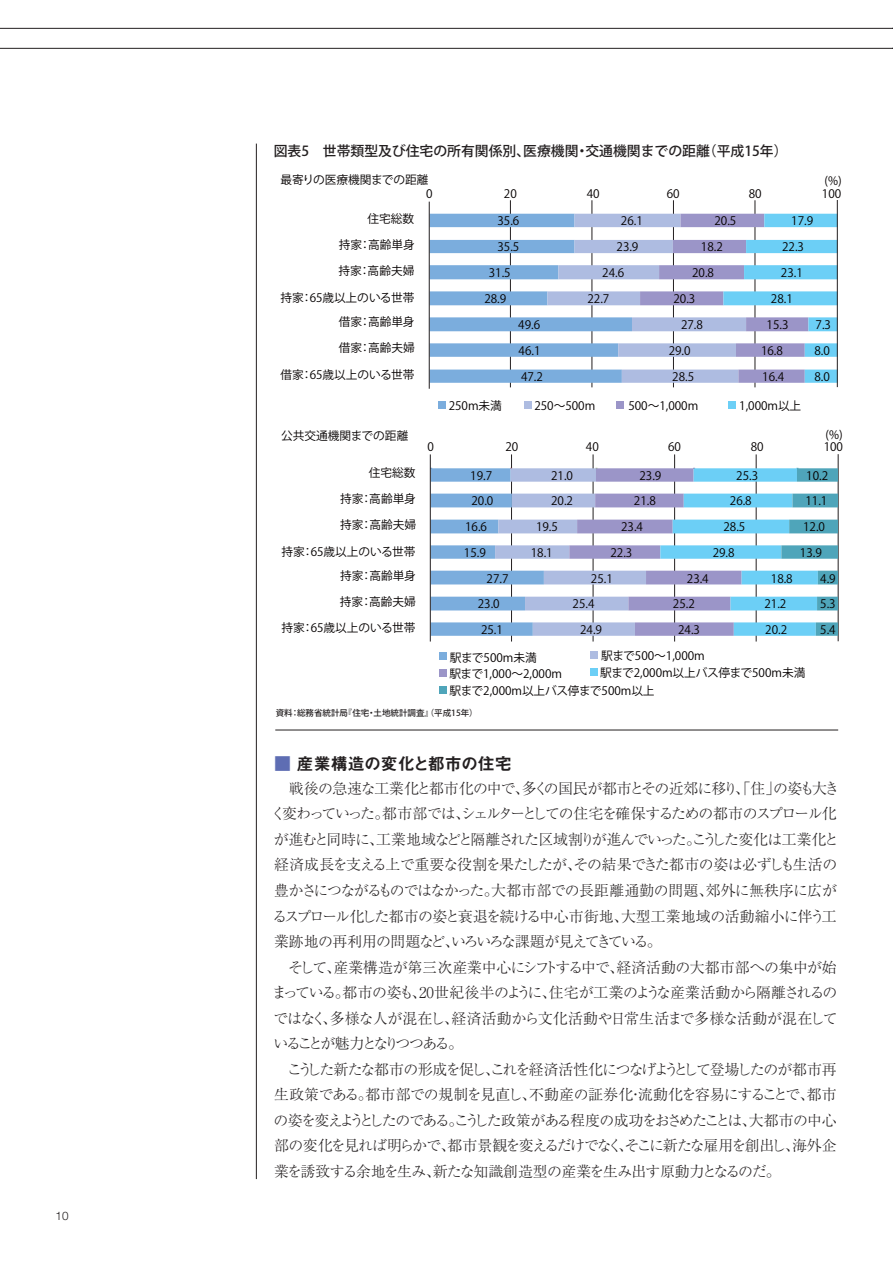
<style>
.page{position:relative;width:893px;height:1263px;background:#fff}
.page>*{position:absolute;margin:0;border:0;box-sizing:border-box;transform-origin:0 0}
.t1{font:16.95px "Midashi Go Pro MB31 90 pv RKSJ H";letter-spacing:-.015em;color:#231f20}
.t2{font:14.85px/25.5px "Ryumin Pro Light 90 pv RKSJ H";letter-spacing:-.065em;color:#231f20}
.t3{font:13.8px "Koz Go Pro Medium 90 pv RKSJ H";color:#231f20}
.t4{font:11.7px/25.3px "Koz Go Pro Regular 90 pv RKSJ H";color:#050100}
.t5{font:300 11.7px "Helvetica Neue";color:#231f20}
.t6{font:8.55px "Koz Go Pro Medium 90 pv RKSJ H";color:#231f20}
.s1{color:#5e6db3}
</style>
<div class="page">
<hr style="left:0;top:48px;width:893px;height:1px;background:#231f20">
<hr style="left:0;top:28px;width:893px;height:1px;background:#231f20">
<hr style="left:592px;top:200px;width:1px;height:187px;background:#231f20">
<hr style="left:673px;top:200px;width:1px;height:187px;background:#231f20">
<hr style="left:755px;top:200px;width:1px;height:187px;background:#231f20">
<hr style="left:510px;top:200px;width:1px;height:187px;background:#231f20">
<div style="left:438px;top:402px;width:7px;height:7px;background:#7baddd"></div>
<div style="left:524px;top:402px;width:7px;height:7px;background:#aebce1"></div>
<div style="left:616px;top:402px;width:8px;height:7px;background:#9b95c8"></div>
<div style="left:728px;top:402px;width:7px;height:7px;background:#6ccff6"></div>
<svg style="left:430px;top:214px;width:407px;height:169px"></svg>
<hr style="left:837px;top:200px;width:1px;height:187px;background:#231f20">
<hr style="left:429px;top:202px;width:1px;height:187px;background:#231f20">
<hr style="left:593px;top:454px;width:1px;height:187px;background:#231f20">
<hr style="left:674px;top:454px;width:1px;height:187px;background:#231f20">
<hr style="left:756px;top:454px;width:1px;height:187px;background:#231f20">
<hr style="left:838px;top:454px;width:1px;height:187px;background:#231f20">
<hr style="left:511px;top:454px;width:1px;height:187px;background:#231f20">
<div style="left:439px;top:652px;width:7px;height:8px;background:#7baddd"></div>
<div style="left:590px;top:651px;width:7px;height:8px;background:#aebce1"></div>
<div style="left:439px;top:670px;width:7px;height:7px;background:#9b95c8"></div>
<div style="left:439px;top:686px;width:7px;height:7px;background:#4fa5ba"></div>
<div style="left:590px;top:669px;width:7px;height:7px;background:#6ccff6"></div>
<svg style="left:431px;top:468px;width:407px;height:168px"></svg>
<hr style="left:430px;top:454px;width:1px;height:187px;background:#231f20">
<hr style="left:256px;top:144px;width:1px;height:1035px;background:#231f20">
<hr style="left:275px;top:730px;width:563px;height:1px;background:#231f20">
<p class="t5" style="left:56px;top:1212px;width:15px">10</p>
<p class="t3" style="left:274px;top:145px;width:515px">図表5　世帯類型及び住宅の所有関係別、医療機関・交通機関までの距離（平成15年）</p>
<p class="t4" style="left:280px;top:169px;width:150px">最寄りの医療機関までの距離</p>
<p class="t4" style="left:824px;top:169px;width:19px">(%)</p>
<p class="t4" style="left:367px;top:207px;width:48px">住宅総数</p>
<p class="t4" style="left:339px;top:233px;width:77px">持家：高齢単身</p>
<p class="t4" style="left:338px;top:259px;width:78px">持家：高齢夫婦</p>
<p class="t4" style="left:280px;top:287px;width:136px">持家：65歳以上のいる世帯</p>
<p class="t4" style="left:339px;top:311px;width:77px">借家：高齢単身</p>
<p class="t4" style="left:339px;top:337px;width:78px">借家：高齢夫婦</p>
<p class="t4" style="left:281px;top:363px;width:136px">借家：65歳以上のいる世帯</p>
<p class="t4" style="left:426px;top:182px;width:8px">0</p>
<p class="t4" style="left:504px;top:182px;width:14px">20</p>
<p class="t4" style="left:587px;top:182px;width:14px">40</p>
<p class="t4" style="left:667px;top:182px;width:14px">60</p>
<p class="t4" style="left:749px;top:182px;width:14px">80</p>
<p class="t4" style="left:822px;top:182px;width:21px">100</p>
<p class="t4" style="left:498px;top:210px;width:23px">35.6</p>
<p class="t4" style="left:498px;top:236px;width:23px">35.5</p>
<p class="t4" style="left:489px;top:262px;width:23px">31.5</p>
<p class="t4" style="left:484px;top:288px;width:23px">28.9</p>
<p class="t4" style="left:518px;top:313px;width:23px">49.6</p>
<p class="t4" style="left:519px;top:339px;width:23px">46.1</p>
<p class="t4" style="left:521px;top:365px;width:23px">47.2</p>
<p class="t4" style="left:621px;top:210px;width:23px">26.1</p>
<p class="t4" style="left:616px;top:236px;width:23px">23.9</p>
<p class="t4" style="left:602px;top:262px;width:23px">24.6</p>
<p class="t4" style="left:587px;top:288px;width:23px">22.7</p>
<p class="t4" style="left:714px;top:210px;width:23px">20.5</p>
<p class="t4" style="left:701px;top:236px;width:23px">18.2</p>
<p class="t4" style="left:692px;top:262px;width:23px">20.8</p>
<p class="t4" style="left:673px;top:288px;width:23px">20.3</p>
<p class="t4" style="left:681px;top:313px;width:23px">27.8</p>
<p class="t4" style="left:669px;top:339px;width:23px">29.0</p>
<p class="t4" style="left:672px;top:365px;width:23px">28.5</p>
<p class="t4" style="left:791px;top:210px;width:23px">17.9</p>
<p class="t4" style="left:782px;top:236px;width:23px">22.3</p>
<p class="t4" style="left:781px;top:262px;width:23px">23.1</p>
<p class="t4" style="left:771px;top:288px;width:23px">28.1</p>
<p class="t4" style="left:767px;top:313px;width:23px">15.3</p>
<p class="t4" style="left:761px;top:339px;width:23px">16.8</p>
<p class="t4" style="left:762px;top:365px;width:23px">16.4</p>
<p class="t4" style="left:815px;top:313px;width:17px">7.3</p>
<p class="t4" style="left:814px;top:339px;width:17px">8.0</p>
<p class="t4" style="left:814px;top:365px;width:17px">8.0</p>
<p class="t4" style="left:449px;top:394px;width:55px">250m未満</p>
<p class="t4" style="left:534px;top:394px;width:62px">250～500m</p>
<p class="t4" style="left:628px;top:394px;width:71px">500～1,000m</p>
<p class="t4" style="left:739px;top:394px;width:63px">1,000m以上</p>
<p class="t4" style="left:281px;top:424px;width:129px">公共交通機関までの距離</p>
<p class="t4" style="left:825px;top:423px;width:19px">(%)</p>
<p class="t4" style="left:730px;top:464px;width:30px;text-align:center">25.3<br>26.8</p>
<p class="t4" style="left:723px;top:515px;width:23px">28.5</p>
<p class="t4" style="left:713px;top:541px;width:23px">29.8</p>
<p class="t4" style="left:427px;top:435px;width:8px">0</p>
<p class="t4" style="left:505px;top:435px;width:14px">20</p>
<p class="t4" style="left:586px;top:435px;width:14px">40</p>
<p class="t4" style="left:668px;top:435px;width:14px">60</p>
<p class="t4" style="left:751px;top:435px;width:14px">80</p>
<p class="t4" style="left:824px;top:435px;width:21px">100</p>
<p class="t4" style="left:369px;top:461px;width:48px">住宅総数</p>
<p class="t4" style="left:340px;top:487px;width:77px">持家：高齢単身</p>
<p class="t4" style="left:340px;top:513px;width:78px">持家：高齢夫婦</p>
<p class="t4" style="left:805px;top:464px;width:24px">10.2<br>11.1</p>
<p class="t4" style="left:803px;top:515px;width:23px">12.0</p>
<p class="t4" style="left:800px;top:541px;width:23px">13.9</p>
<p class="t4" style="left:820px;top:567px;width:17px">4.9<br>5.3</p>
<p class="t4" style="left:820px;top:618px;width:17px">5.4</p>
<p class="t4" style="left:634px;top:464px;width:29px;text-align:center">23.9<br>21.8</p>
<p class="t4" style="left:621px;top:515px;width:23px">23.4</p>
<p class="t4" style="left:610px;top:541px;width:23px">22.3</p>
<p class="t4" style="left:551px;top:464px;width:23px">21.0<br>20.2</p>
<p class="t4" style="left:536px;top:515px;width:23px">19.5</p>
<p class="t4" style="left:531px;top:541px;width:23px">18.1</p>
<p class="t4" style="left:470px;top:464px;width:25px">19.7<br>20.0</p>
<p class="t4" style="left:465px;top:515px;width:23px">16.6</p>
<p class="t4" style="left:464px;top:541px;width:23px">15.9</p>
<p class="t4" style="left:478px;top:567px;width:32px;text-indent:9px">27.7<br>23.0</p>
<p class="t4" style="left:481px;top:618px;width:23px">25.1</p>
<p class="t4" style="left:281px;top:540px;width:136px">持家：65歳以上のいる世帯</p>
<p class="t4" style="left:340px;top:564px;width:77px">持家：高齢単身</p>
<p class="t4" style="left:340px;top:590px;width:78px">持家：高齢夫婦</p>
<p class="t4" style="left:281px;top:616px;width:136px">持家：65歳以上のいる世帯</p>
<p class="t4" style="left:573px;top:567px;width:42px;text-indent:18px">25.1<br>25.4</p>
<p class="t4" style="left:580px;top:618px;width:23px">24.9</p>
<p class="t4" style="left:673px;top:567px;width:37px;text-indent:14px">23.4<br>25.2</p>
<p class="t4" style="left:678px;top:618px;width:23px">24.3</p>
<p class="t4" style="left:764px;top:567px;width:30px;text-align:center">18.8<br>21.2</p>
<p class="t4" style="left:765px;top:618px;width:23px">20.2</p>
<p class="t4" style="left:450px;top:646px;width:88px">駅まで500m未満</p>
<p class="t4" style="left:601px;top:644px;width:105px">駅まで500～1,000m</p>
<p class="t4" style="left:449px;top:663px;width:114px">駅まで1,000～2,000m</p>
<p class="t4" style="left:450px;top:666px;width:357px;line-height:17.4px;text-indent:151px">駅まで2,000m以上バス停まで500m未満駅まで2,000m以上バス停まで500m以上</p>
<p class="t6" style="left:276px;top:710px;width:203px">資料：総務省統計局『住宅・土地統計調査』（平成15年）</p>
<p class="t1" style="left:274px;top:757px;width:239px"><span class="s1">■</span> 産業構造の変化と都市の住宅</p>
<p class="t2" style="left:271px;top:778px;width:570px">　戦後の急速な工業化と都市化の中で、多くの国民が都市とその近郊に移り、「住」の姿も大きく変わっていった。都市部では、シェルターとしての住宅を確保するための都市のスプロール化が進むと同時に、工業地域などと隔離された区域割りが進んでいった。こうした変化は工業化と経済成長を支える上で重要な役割を果たしたが、その結果できた都市の姿は必ずしも生活の豊かさにつながるものではなかった。大都市部での長距離通勤の問題、郊外に無秩序に広がるスプロール化した都市の姿と衰退を続ける中心市街地、大型工業地域の活動縮小に伴う工業跡地の再利用の問題など、いろいろな課題が見えてきている。<br>　そして、産業構造が第三次産業中心にシフトする中で、経済活動の大都市部への集中が始まっている。都市の姿も、20世紀後半のように、住宅が工業のような産業活動から隔離されるのではなく、多様な人が混在し、経済活動から文化活動や日常生活まで多様な活動が混在していることが魅力となりつつある。<br>　こうした新たな都市の形成を促し、これを経済活性化につなげようとして登場したのが都市再生政策である。都市部での規制を見直し、不動産の証券化・流動化を容易にすることで、都市の姿を変えようとしたのである。こうした政策がある程度の成功をおさめたことは、大都市の中心部の変化を見れば明らかで、都市景観を変えるだけでなく、そこに新たな雇用を創出し、海外企業を誘致する余地を生み、新たな知識創造型の産業を生み出す原動力となるのだ。</p>
</div>
